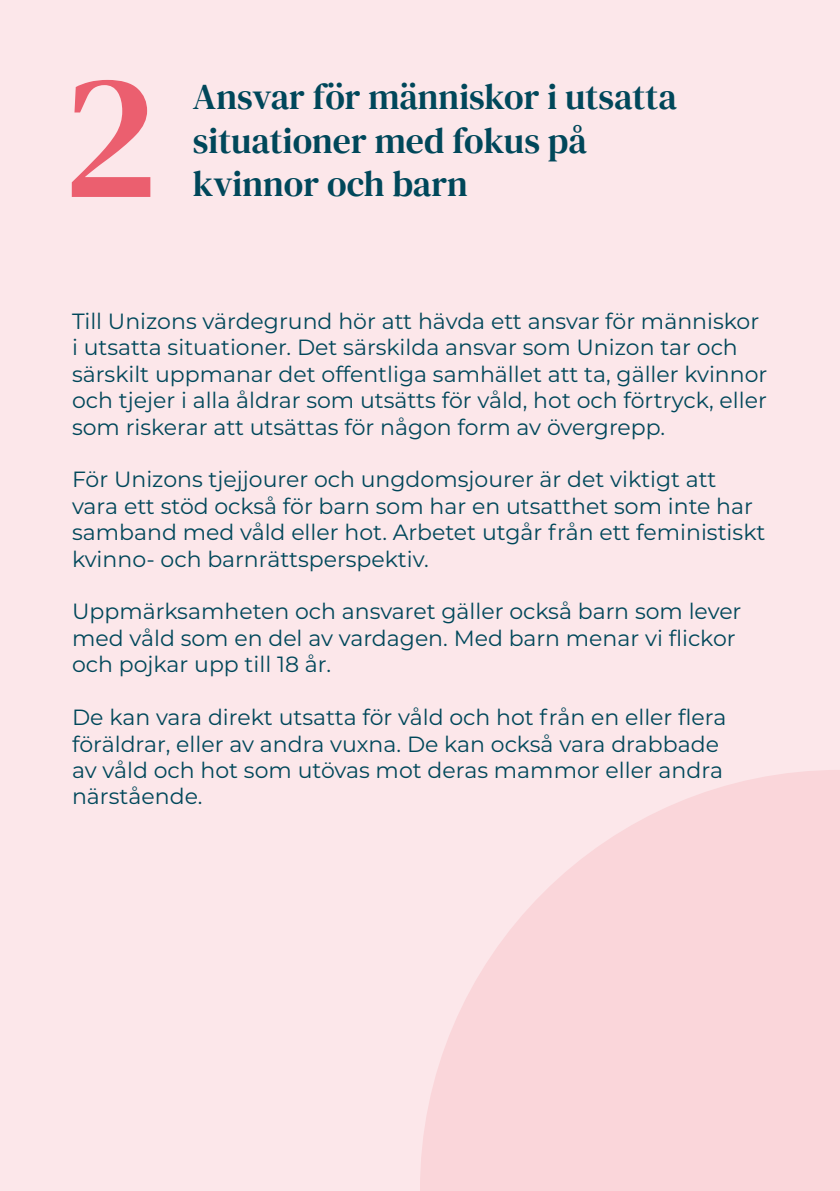
<style>
.page{position:relative;width:840px;height:1191px;background:#fff}
.page>*{position:absolute;margin:0;border:0;box-sizing:border-box;transform-origin:0 0}
.t1{font:180px "DM Serif Text";color:#eb5f6f}
.t2{font:36px/43.2px "DM Serif Text";color:#00475a}
.t3{font:22px/26.4px "Montserrat";color:#00475a}
</style>
<div class="page">
<div style="left:0;top:0;width:839px;height:1191px;background:#fce7ea"></div>
<svg style="left:420px;top:770px;width:419px;height:421px;fill:#fad6da"></svg>
<p class="t1" style="left:62px;top:32px;width:97px">2</p>
<p class="t2" style="left:193px;top:76px;width:485px">Ansvar för människor i utsatta situationer med fokus på</p>
<p class="t2" style="left:193px;top:162px;width:276px">kvinnor och barn</p>
<p class="t3" style="left:72px;top:307px;width:696px">Till Unizons värdegrund hör att hävda ett ansvar för människor i utsatta situationer. Det särskilda ansvar som Unizon tar och särskilt uppmanar det offentliga samhället att ta, gäller kvinnor och tjejer i alla åldrar som utsätts för våld, hot och förtryck, eller som riskerar att utsättas för någon form av övergrepp.</p>
<p class="t3" style="left:72px;top:465px;width:694px">För Unizons tjejjourer och ungdomsjourer är det viktigt att vara ett stöd också för barn som har en utsatthet som inte har samband med våld eller hot. Arbetet utgår från ett feministiskt kvinno- och barnrättsperspektiv.</p>
<p class="t3" style="left:72px;top:597px;width:670px">Uppmärksamheten och ansvaret gäller också barn som lever med våld som en del av vardagen. Med barn menar vi flickor och pojkar upp till 18 år.</p>
<p class="t3" style="left:72px;top:703px;width:655px">De kan vara direkt utsatta för våld och hot från en eller flera föräldrar, eller av andra vuxna. De kan också vara drabbade av våld och hot som utövas mot deras mammor eller andra närstående.</p>
</div>
